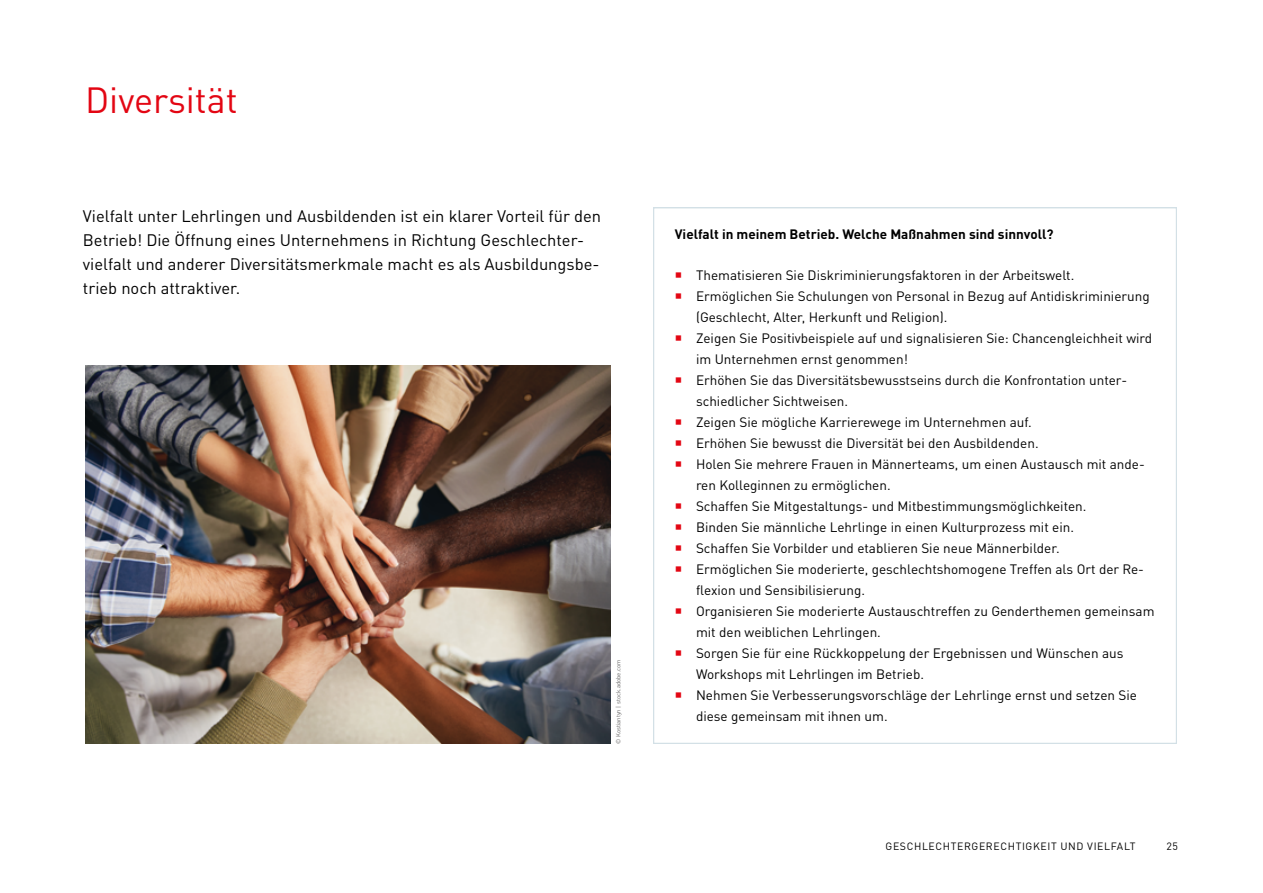
<style>
.page{position:relative;width:1263px;height:893px;background:#fff}
.page>*{position:absolute;margin:0;border:0;box-sizing:border-box;transform-origin:0 0}
.H1-Headline_24_28{font:36px "DIN Pro";color:#e30613}
.p_-_Lauftext_linksbündig_11_16{font:16.5px/24px "DIN Pro";color:#000}
.p_-_Aufzählung_Kasten{font:13.5px/21px "DIN Pro";color:#000}
.Zwischentitel_2_Bold_9_13_grau{font:700 13.5px "DIN Pro";color:#000}
.t1{font:10.5px "DIN Pro";letter-spacing:.06em;color:#000}
.p_-_Copyright_4_8{font:6px "DIN Pro";color:#646363}
</style>
<div class="page">
<div style="left:653px;top:208px;width:523px;height:535px;border:2px solid #d3e0e6"></div>
<img style="left:85px;top:365px;width:525px;height:379px">
<h1 class="H1-Headline_24_28" style="left:85px;top:72px;width:154px">Diversität</h1>
<p class="p_-_Lauftext_linksbündig_11_16" style="left:83px;top:203px;width:520px">Vielfalt unter Lehrlingen und Ausbildenden ist ein klarer Vorteil für den Betrieb! Die Öffnung eines Unternehmens in Richtung Geschlechter&shy;vielfalt und anderer Diversitätsmerkmale macht es als Ausbildungsbe&shy;trieb noch attraktiver.</p>
<p class="p_-_Copyright_4_8" style="left:614px;top:744px;width:86px;rotate:-90deg">© Kostiantyn | stock.adobe.com</p>
<p class="Zwischentitel_2_Bold_9_13_grau" style="left:675px;top:224px;width:380px">Vielfalt in meinem Betrieb. Welche Maßnahmen sind sinnvoll?</p>
<p class="p_-_Aufzählung_Kasten" style="left:696px;top:264px;width:380px">Thematisieren Sie Diskriminierungsfaktoren in der Arbeitswelt.</p>
<p class="p_-_Aufzählung_Kasten" style="left:696px;top:285px;width:455px">Ermöglichen Sie Schulungen von Personal in Bezug auf Antidiskriminierung (Geschlecht, Alter, Herkunft und Religion).</p>
<p class="p_-_Aufzählung_Kasten" style="left:696px;top:327px;width:458px">Zeigen Sie Positivbeispiele auf und signalisieren Sie: Chancengleichheit wird im Unternehmen ernst genommen!</p>
<p class="p_-_Aufzählung_Kasten" style="left:696px;top:369px;width:433px">Erhöhen Sie das Diversitätsbewusstseins durch die Konfrontation unter&shy;schiedlicher Sichtweisen.</p>
<p class="p_-_Aufzählung_Kasten" style="left:696px;top:411px;width:337px">Zeigen Sie mögliche Karrierewege im Unternehmen auf.</p>
<p class="p_-_Aufzählung_Kasten" style="left:696px;top:432px;width:344px">Erhöhen Sie bewusst die Diversität bei den Ausbildenden.</p>
<p class="p_-_Aufzählung_Kasten" style="left:696px;top:453px;width:450px">Holen Sie mehrere Frauen in Männerteams, um einen Austausch mit ande&shy;ren Kolleginnen zu ermöglichen.</p>
<p class="p_-_Aufzählung_Kasten" style="left:696px;top:495px;width:392px">Schaffen Sie Mitgestaltungs- und Mitbestimmungsmöglichkeiten.</p>
<p class="p_-_Aufzählung_Kasten" style="left:696px;top:516px;width:379px">Binden Sie männliche Lehrlinge in einen Kulturprozess mit ein.</p>
<p class="p_-_Aufzählung_Kasten" style="left:696px;top:537px;width:365px">Schaffen Sie Vorbilder und etablieren Sie neue Männerbilder.</p>
<p class="p_-_Aufzählung_Kasten" style="left:696px;top:558px;width:449px">Ermöglichen Sie moderierte, geschlechtshomogene Treffen als Ort der Re&shy;flexion und Sensibilisierung.</p>
<p class="p_-_Aufzählung_Kasten" style="left:696px;top:600px;width:460px">Organisieren Sie moderierte Austauschtreffen zu Genderthemen gemeinsam mit den weiblichen Lehrlingen.</p>
<p class="p_-_Aufzählung_Kasten" style="left:696px;top:642px;width:429px">Sorgen Sie für eine Rückkoppelung der Ergebnissen und Wünschen aus<br>Workshops mit Lehrlingen im Betrieb.</p>
<p class="p_-_Aufzählung_Kasten" style="left:696px;top:684px;width:442px">Nehmen Sie Verbesserungsvorschläge der Lehrlinge ernst und setzen Sie diese gemeinsam mit ihnen um.</p>
<p class="t1" style="left:885px;top:839px;width:251px">GESCHLECHTERGERECHTIGKEIT UND VIELFALT</p>
<p class="t1" style="left:1166px;top:838px;width:13px">25</p>
</div>
